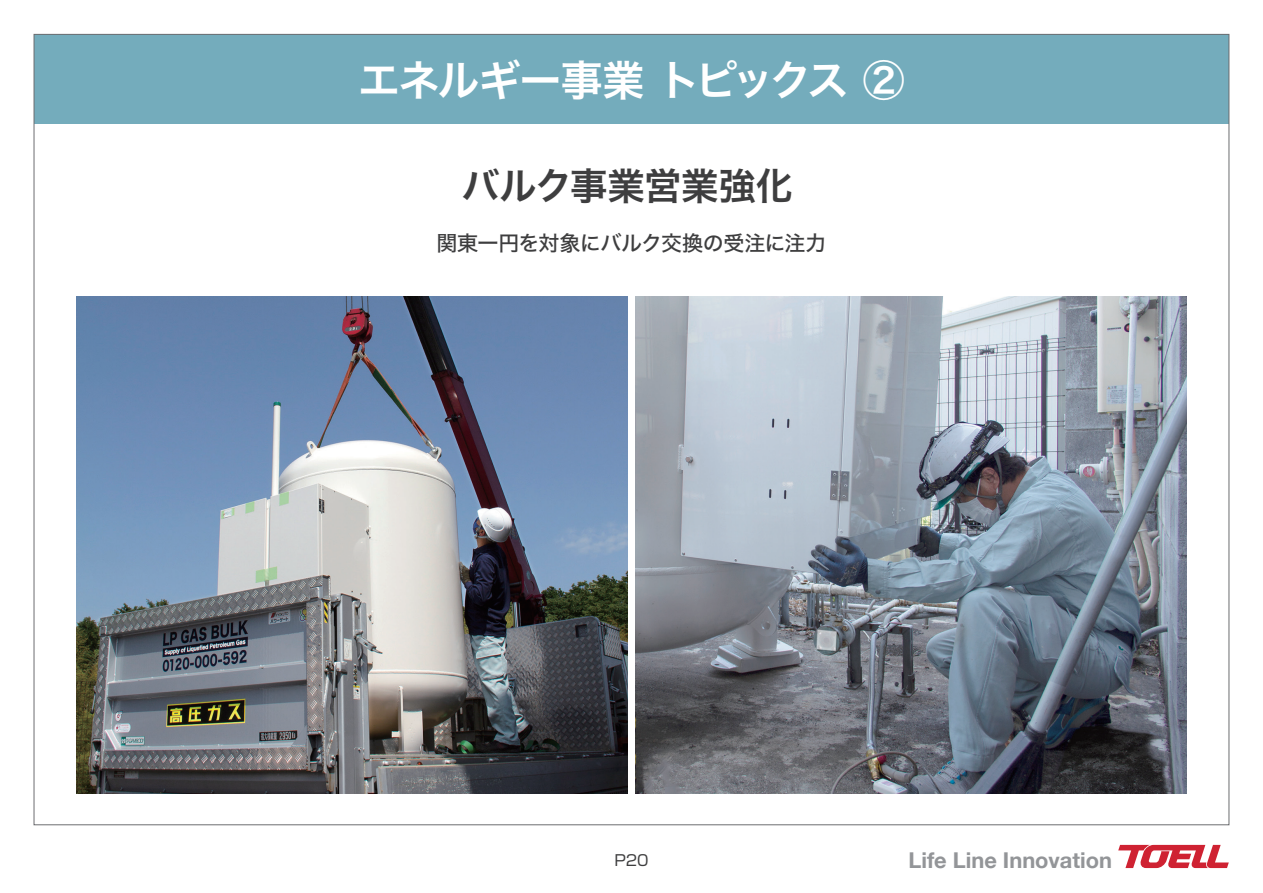
<style>
.page{position:relative;width:1263px;height:893px;background:#fff}
.page>*{position:absolute;margin:0;border:0;box-sizing:border-box;transform-origin:0 0}
.t1{font:42px "Hiragino Sans W6";letter-spacing:-.055em;color:#fff}
.t2{font:37.5px "Hiragino Sans W6";letter-spacing:-.02em;color:#3e3e3f}
.t3{font:700 21.75px "Helvetica Neue";color:#939598}
.t4{font:21px "Hiragino Sans W5";letter-spacing:-.025em;color:#3e3e3f}
.t5{font:15px "Shin Go Pro";color:#3e3e3f}
</style>
<div class="page">
<div style="left:34px;top:34px;width:1195px;height:89px;background:#74acbc"></div>
<svg style="left:1118px;top:845px;width:111px;height:23px"></svg>
<img style="left:76px;top:296px;width:552px;height:498px">
<img style="left:635px;top:296px;width:551px;height:498px">
<h1 class="t1" style="left:358px;top:42px;width:548px">エネルギー事業 トピックス ②</h1>
<h2 class="t2" style="left:462px;top:152px;width:332px">バルク事業営業強化</h2>
<p class="t4" style="left:436px;top:224px;width:392px">関東一円を対象にバルク交換の受注に注力</p>
<p class="t5" style="left:614px;top:848px;width:36px">P20</p>
<p class="t3" style="left:908px;top:843px;width:205px">Life Line Innovation</p>
</div>
